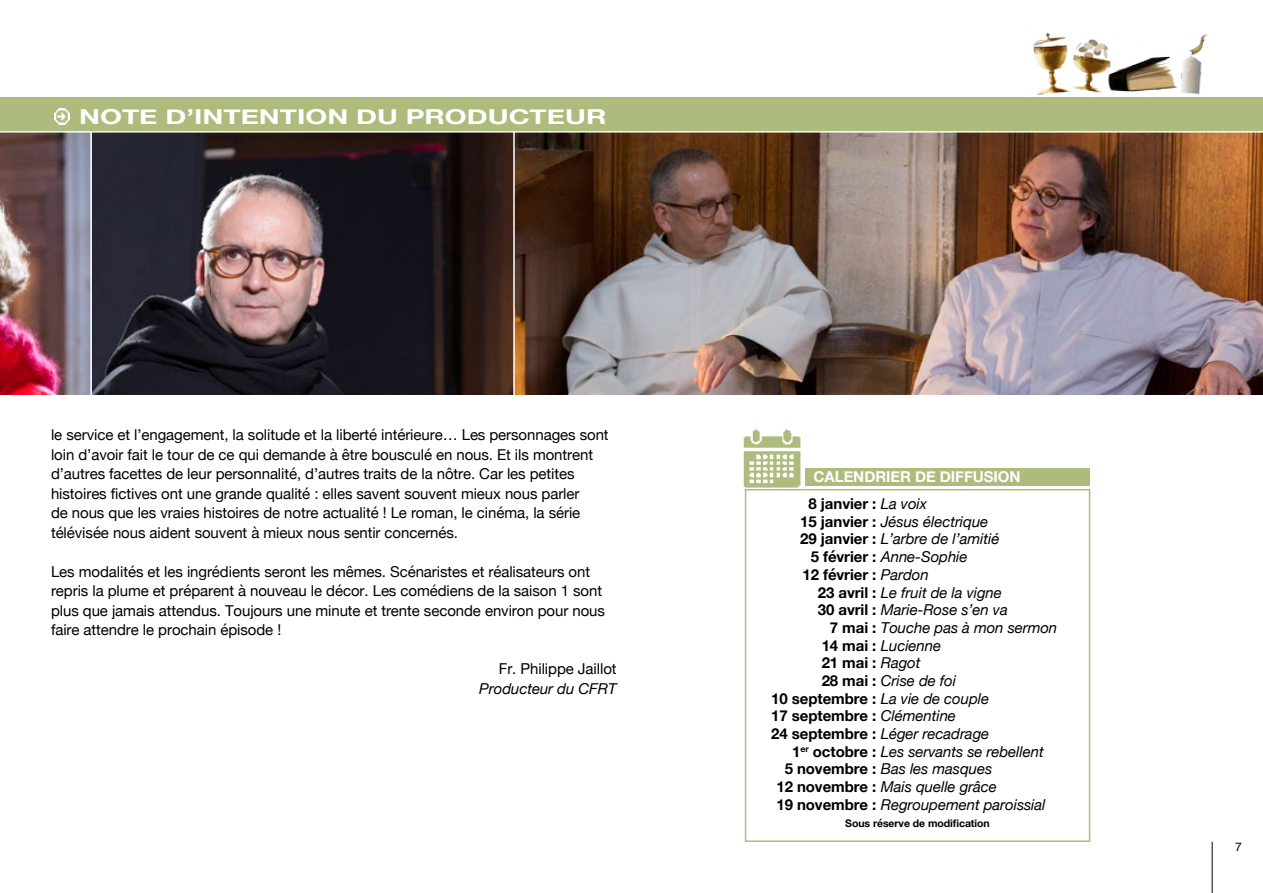
<style>
.page{position:relative;width:1263px;height:893px;background:#fff}
.page>*{position:absolute;margin:0;border:0;box-sizing:border-box;transform-origin:0 0}
.t1{font:700 20.55px "Helvetica Neue";color:#fff;scale:1.37 1}
.t2{font:15px/19.5px "Helvetica Neue";letter-spacing:-.005em;color:#000}
.t3{font:italic 15px "Helvetica Neue";letter-spacing:-.005em;color:#000}
.t4{font:700 15px "Helvetica Neue";letter-spacing:-.005em;color:#000}
.t5{font:700 15px "Helvetica Neue";letter-spacing:-.005em;color:#fff}
.t6{font:12px "Helvetica";color:#000}
.t7{font:700 10.5px "Helvetica Neue";letter-spacing:-.005em;color:#000}
.s1{font-weight:400;font-style:italic}
.s2{font-weight:700;font-style:normal}
</style>
<div class="page">
<img style="left:1033px;top:32px;width:175px;height:63px">
<div style="left:0;top:98px;width:1263px;height:34px;background:#adbc7d"></div>
<img style="left:54px;top:108px;width:16px;height:16px">
<div style="left:745px;top:489px;width:345px;height:353px;border:2px solid #adbc7d"></div>
<img style="left:743px;top:429px;width:58px;height:59px">
<div style="left:805px;top:468px;width:285px;height:18px;background:#adbc7d"></div>
<img style="left:92px;top:134px;width:421px;height:259px">
<img style="left:513px;top:131px;width:750px;height:264px">
<hr style="left:1212px;top:842px;width:1px;height:51px;background:#000">
<img style="left:0;top:131px;width:92px;height:265px">
<h1 class="t1" style="left:79px;top:100px;width:386px">NOTE D’INTENTION DU PRODUCTEUR</h1>
<p class="t2" style="left:51px;top:426px;width:559px">le service et l’engagement, la solitude et la liberté intérieure… Les personnages sont loin d’avoir fait le tour de ce qui demande à être bousculé en nous. Et ils montrent d’autres facettes de leur personnalité, d’autres traits de la nôtre. Car les petites histoires fictives ont une grande qualité : elles savent souvent mieux nous parler<br>de nous que les vraies histoires de notre actualité ! Le roman, le cinéma, la série télévisée nous aident souvent à mieux nous sentir concernés.</p>
<p class="t2" style="left:51px;top:562px;width:555px">Les modalités et les ingrédients seront les mêmes. Scénaristes et réalisateurs ont repris la plume et préparent à nouveau le décor. Les comédiens de la saison 1 sont plus que jamais attendus. Toujours une minute et trente seconde environ pour nous faire attendre le prochain épisode !</p>
<p class="t2" style="left:499px;top:660px;width:119px">Fr. Philippe Jaillot</p>
<p class="t3" style="left:479px;top:677px;width:139px">Producteur du CFRT</p>
<p class="t5" style="left:814px;top:465px;width:208px">CALENDRIER DE DIFFUSION</p>
<p class="t4" style="left:808px;top:492px;width:120px">8 janvier : <span class="s1">La voix</span></p>
<p class="t3" style="left:800px;top:511px;width:190px"><span class="s2">15 janvier :</span> Jésus électrique</p>
<p class="t3" style="left:800px;top:528px;width:201px"><span class="s2">29 janvier :</span> L’arbre de l’amitié</p>
<p class="t3" style="left:811px;top:546px;width:158px"><span class="s2">5 février :</span> Anne-Sophie</p>
<p class="t4" style="left:802px;top:563px;width:128px">12 février : <span class="s1">Pardon</span></p>
<p class="t3" style="left:818px;top:581px;width:186px"><span class="s2">23 avril :</span> Le fruit de la vigne</p>
<p class="t3" style="left:818px;top:599px;width:191px"><span class="s2">30 avril :</span> Marie-Rose s’en va</p>
<p class="t3" style="left:830px;top:617px;width:229px"><span class="s2">7 mai :</span> Touche pas à mon sermon</p>
<p class="t3" style="left:822px;top:634px;width:121px"><span class="s2">14 mai :</span> Lucienne</p>
<p class="t4" style="left:822px;top:651px;width:100px">21 mai : <span class="s1">Ragot</span></p>
<p class="t3" style="left:822px;top:670px;width:136px"><span class="s2">28 mai :</span> Crise de foi</p>
<p class="t3" style="left:771px;top:687px;width:219px"><span class="s2">10 septembre :</span> La vie de couple</p>
<p class="t4" style="left:771px;top:704px;width:186px">17 septembre : <span class="s1">Clémentine</span></p>
<p class="t3" style="left:771px;top:723px;width:219px"><span class="s2">24 septembre :</span> Léger recadrage</p>
<p class="t3" style="left:792px;top:740px;width:253px"><span class="s2">1</span><sup>er</sup> <span class="s2">octobre :</span> Les servants se rebellent</p>
<p class="t3" style="left:785px;top:758px;width:209px"><span class="s2">5 novembre :</span> Bas les masques</p>
<p class="t3" style="left:776px;top:776px;width:222px"><span class="s2">12 novembre :</span> Mais quelle grâce</p>
<p class="t3" style="left:776px;top:794px;width:271px"><span class="s2">19 novembre :</span> Regroupement paroissial</p>
<p class="t7" style="left:845px;top:815px;width:146px">Sous réserve de modification</p>
<p class="t6" style="left:1235px;top:837px;width:8px">7</p>
</div>
